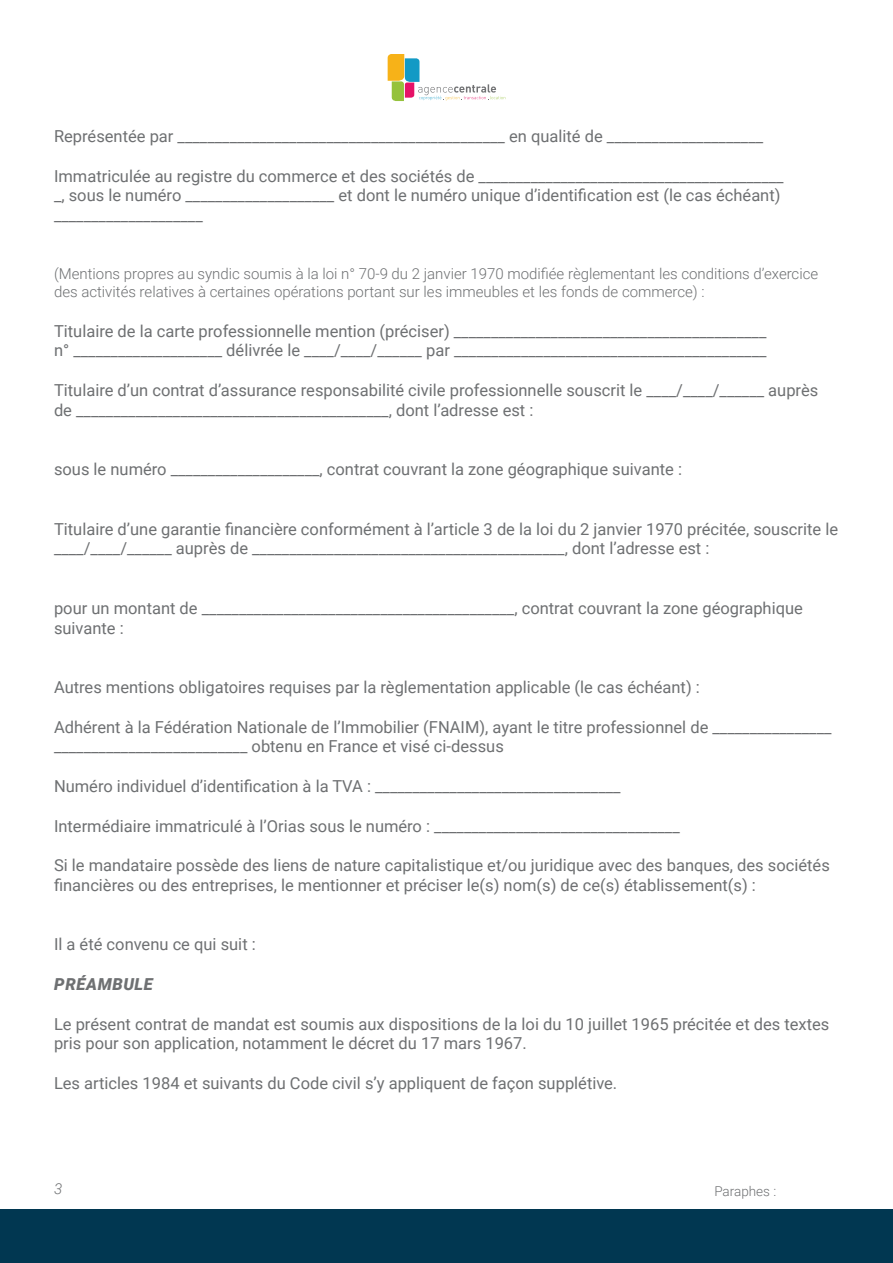
<style>
.page{position:relative;width:893px;height:1263px;background:#fff}
.page>*{position:absolute;margin:0;border:0;box-sizing:border-box;transform-origin:0 0}
.t1{font:16.5px/19.8px "Roboto";color:#6e7072}
.t2{font:italic 900 16.5px "Roboto";letter-spacing:.035em;color:#6e7072}
.t3{font:300 15px/18px "Roboto";color:#6e7072}
.t4{font:italic 300 15px "Roboto";color:#6e7072}
.t5{font:300 13.5px "Roboto";color:#6e7072}
</style>
<div class="page">
<div style="left:0;top:1209px;width:893px;height:54px;background:#013751"></div>
<svg style="left:388px;top:54px;width:117px;height:47px"></svg>
<p class="t1" style="left:54px;top:126px;width:711px">Représentée par ____________________________________________ en qualité de _____________________</p>
<p class="t1" style="left:54px;top:165px;width:731px">Immatriculée au registre du commerce et des sociétés de _________________________________________ _, sous le numéro ____________________ et dont le numéro unique d’identification est (le cas échéant) ____________________</p>
<p class="t3" style="left:54px;top:264px;width:766px">(Mentions propres au syndic soumis à la loi n° 70-9 du 2 janvier 1970 modifiée règlementant les conditions d’exercice des activités relatives à certaines opérations portant sur les immeubles et les fonds de commerce) :</p>
<p class="t1" style="left:54px;top:320px;width:714px">Titulaire de la carte professionnelle mention (préciser) __________________________________________ n° ____________________ délivrée le ____/____/______ par __________________________________________</p>
<p class="t1" style="left:54px;top:379px;width:766px">Titulaire d’un contrat d’assurance responsabilité civile professionnelle souscrit le ____/____/______ auprès de __________________________________________, dont l’adresse est :</p>
<p class="t1" style="left:54px;top:459px;width:629px">sous le numéro ____________________, contrat couvrant la zone géographique suivante :</p>
<p class="t1" style="left:54px;top:518px;width:786px">Titulaire d’une garantie financière conformément à l’article 3 de la loi du 2 janvier 1970 précitée, souscrite le ____/____/______ auprès de __________________________________________, dont l’adresse est :</p>
<p class="t1" style="left:54px;top:597px;width:750px">pour un montant de __________________________________________, contrat couvrant la zone géographique suivante :</p>
<p class="t1" style="left:54px;top:676px;width:647px">Autres mentions obligatoires requises par la règlementation applicable (le cas échéant) :</p>
<p class="t1" style="left:54px;top:716px;width:779px">Adhérent à la Fédération Nationale de l’Immobilier (FNAIM), ayant le titre professionnel de ________________ __________________________ obtenu en France et visé ci-dessus</p>
<p class="t1" style="left:54px;top:775px;width:568px">Numéro individuel d’identification à la TVA : _________________________________</p>
<p class="t1" style="left:54px;top:815px;width:627px">Intermédiaire immatriculé à l’Orias sous le numéro : _________________________________</p>
<p class="t1" style="left:54px;top:855px;width:777px">Si le mandataire possède des liens de nature capitalistique et/ou juridique avec des banques, des sociétés financières ou des entreprises, le mentionner et préciser le(s) nom(s) de ce(s) établissement(s) :</p>
<p class="t1" style="left:54px;top:934px;width:203px">Il a été convenu ce qui suit :</p>
<p class="t2" style="left:54px;top:972px;width:100px">PRÉAMBULE</p>
<p class="t1" style="left:54px;top:1013px;width:777px">Le présent contrat de mandat est soumis aux dispositions de la loi du 10 juillet 1965 précitée et des textes pris pour son application, notamment le décret du 17 mars 1967.</p>
<p class="t1" style="left:54px;top:1072px;width:565px">Les articles 1984 et suivants du Code civil s’y appliquent de façon supplétive.</p>
<p class="t4" style="left:54px;top:1178px;width:10px">3</p>
<p class="t5" style="left:714px;top:1182px;width:63px">Paraphes :</p>
</div>
